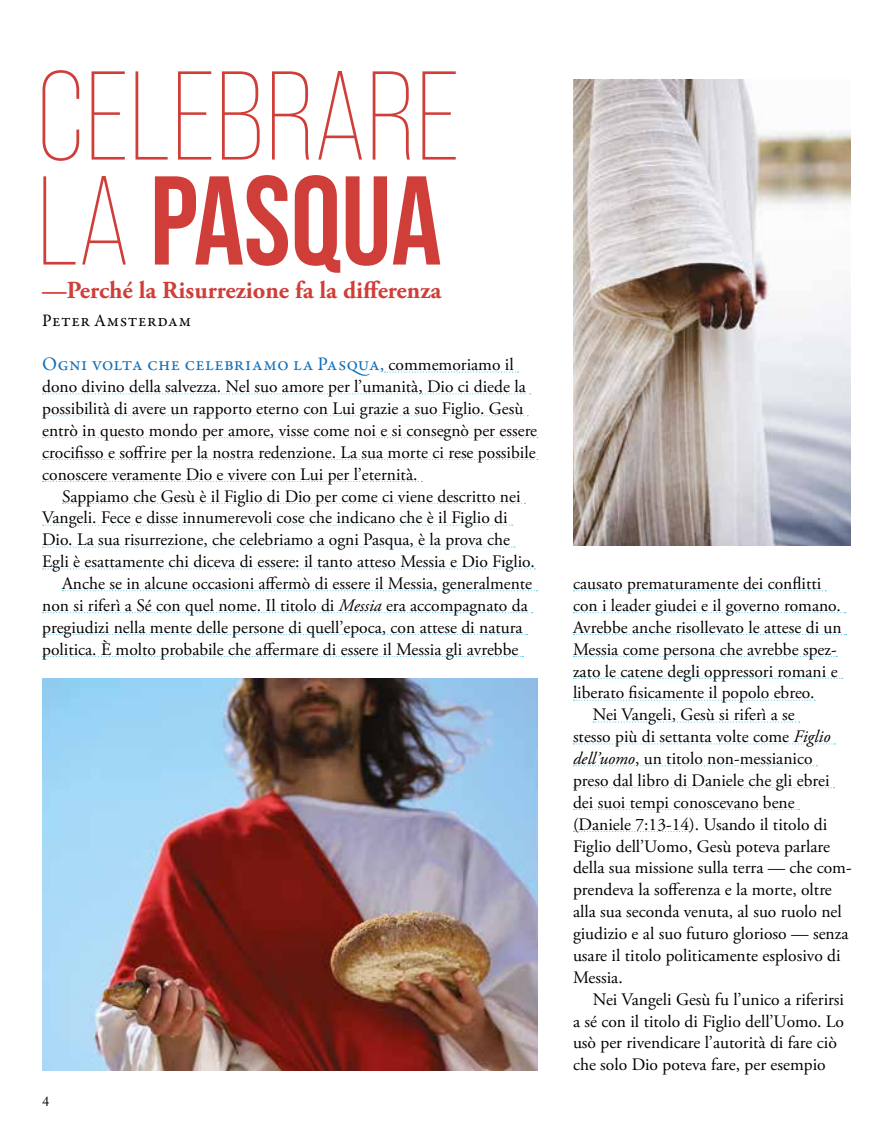
<style>
.page{position:relative;width:893px;height:1141px;background:#fff}
.page>*{position:absolute;margin:0;border:0;box-sizing:border-box;transform-origin:0 0}
.t1{font:300 126px/105px "Bebas Neue Pro";color:#cf3e39}
.t2{font:700 24.5px "Adobe Garamond Pro";color:#cf3e39}
.t3{font:19.25px "Garamond Premr Pro";letter-spacing:.005em;color:#136fb7}
.t4{font:17.5px/21.9px "Adobe Garamond Pro";color:#000}
.t5{font:17.5px "Garamond Premr Pro";letter-spacing:.03em;color:#000}
.t6{font:14px "Adobe Caslon Pro";color:#000}
.s1{font-weight:700}
.s2{font-family:"Adobe Garamond Pro";font-size:17.5px;color:#000}
.s3{font-style:italic}
</style>
<div class="page">
<img style="left:42px;top:678px;width:495px;height:392px">
<img style="left:573px;top:79px;width:278px;height:466px">
<svg style="left:385px;top:372px;width:134px;height:1px"></svg>
<svg style="left:43px;top:393px;width:488px;height:1px"></svg>
<svg style="left:43px;top:415px;width:485px;height:1px"></svg>
<svg style="left:43px;top:437px;width:495px;height:1px"></svg>
<svg style="left:43px;top:459px;width:495px;height:1px"></svg>
<svg style="left:43px;top:481px;width:379px;height:1px"></svg>
<svg style="left:62px;top:503px;width:463px;height:1px"></svg>
<svg style="left:43px;top:525px;width:470px;height:1px"></svg>
<svg style="left:43px;top:547px;width:472px;height:1px"></svg>
<svg style="left:43px;top:568px;width:492px;height:1px"></svg>
<svg style="left:62px;top:590px;width:475px;height:1px"></svg>
<svg style="left:43px;top:612px;width:490px;height:1px"></svg>
<svg style="left:43px;top:634px;width:485px;height:1px"></svg>
<svg style="left:43px;top:656px;width:480px;height:1px"></svg>
<svg style="left:573px;top:590px;width:253px;height:1px"></svg>
<svg style="left:573px;top:612px;width:273px;height:1px"></svg>
<svg style="left:573px;top:634px;width:274px;height:1px"></svg>
<svg style="left:573px;top:656px;width:264px;height:1px"></svg>
<svg style="left:573px;top:678px;width:269px;height:1px"></svg>
<svg style="left:573px;top:700px;width:242px;height:1px"></svg>
<svg style="left:593px;top:722px;width:207px;height:1px"></svg>
<svg style="left:573px;top:743px;width:262px;height:1px"></svg>
<svg style="left:573px;top:765px;width:244px;height:1px"></svg>
<svg style="left:573px;top:787px;width:261px;height:1px"></svg>
<svg style="left:573px;top:809px;width:227px;height:1px"></svg>
<svg style="left:573px;top:831px;width:117px;height:1px"></svg>
<h1 class="t1" style="left:36px;top:64px;width:424px">CELEBRARE<br>LA <span class="s1">PASQUA</span></h1>
<h2 class="t2" style="left:42px;top:276px;width:401px">—Perché la Risurrezione fa la differenza</h2>
<p class="t5" style="left:42px;top:310px;width:151px">Peter Amsterdam</p>
<p class="t3" style="left:42px;top:353px;width:473px">Ogni volta che celebriamo la Pasqua, <span class="s2">commemoriamo il</span></p>
<p class="t4" style="left:42px;top:376px;width:497px">dono divino della salvezza. Nel suo amore per l’umanità, Dio ci diede la possibilità di avere un rapporto eterno con Lui grazie a suo Figlio. Gesù entrò in questo mondo per amore, visse come noi e si consegnò per essere crocifisso e soffrire per la nostra redenzione. La sua morte ci rese possibile conoscere veramente Dio e vivere con Lui per l’eternità.</p>
<p class="t4" style="left:62px;top:486px;width:460px">Sappiamo che Gesù è il Figlio di Dio per come ci viene descritto nei</p>
<p class="t4" style="left:42px;top:508px;width:467px">Vangeli. Fece e disse innumerevoli cose che indicano che è il Figlio di</p>
<p class="t4" style="left:42px;top:529px;width:469px">Dio. La sua risurrezione, che celebriamo a ogni Pasqua, è la prova che</p>
<p class="t4" style="left:42px;top:551px;width:494px">Egli è esattamente chi diceva di essere: il tanto atteso Messia e Dio Figlio.</p>
<p class="t4" style="left:62px;top:573px;width:472px">Anche se in alcune occasioni affermò di essere il Messia, generalmente</p>
<p class="t4" style="left:42px;top:595px;width:487px">non si riferì a Sé con quel nome. Il titolo di <span class="s3">Messia</span> era accompagnato da</p>
<p class="t4" style="left:42px;top:617px;width:482px">pregiudizi nella mente delle persone di quell’epoca, con attese di natura</p>
<p class="t4" style="left:42px;top:639px;width:478px">politica. È molto probabile che affermare di essere il Messia gli avrebbe</p>
<p class="t6" style="left:42px;top:1093px;width:8px">4</p>
<p class="t4" style="left:573px;top:573px;width:250px">causato prematuramente dei conflitti</p>
<p class="t4" style="left:573px;top:595px;width:269px">con i leader giudei e il governo romano.</p>
<p class="t4" style="left:573px;top:617px;width:270px">Avrebbe anche risollevato le attese di un</p>
<p class="t4" style="left:573px;top:639px;width:265px">Messia come persona che avrebbe spez-</p>
<p class="t4" style="left:573px;top:661px;width:266px">zato le catene degli oppressori romani e</p>
<p class="t4" style="left:573px;top:683px;width:243px">liberato fisicamente il popolo ebreo.</p>
<p class="t4" style="left:593px;top:704px;width:204px">Nei Vangeli, Gesù si riferì a se</p>
<p class="t4" style="left:573px;top:726px;width:259px">stesso più di settanta volte come <span class="s3">Figlio</span></p>
<p class="t4" style="left:573px;top:748px;width:241px"><span class="s3">dell’uomo</span>, un titolo non-messianico</p>
<p class="t4" style="left:573px;top:770px;width:258px">preso dal libro di Daniele che gli ebrei</p>
<p class="t4" style="left:573px;top:792px;width:223px">dei suoi tempi conoscevano bene</p>
<p class="t4" style="left:573px;top:814px;width:256px">(Daniele 7:13-14). Usando il titolo di</p>
<p class="t4" style="left:573px;top:836px;width:258px">Figlio dell’Uomo, Gesù poteva parlare</p>
<p class="t4" style="left:573px;top:858px;width:280px">della sua missione sulla terra — che com-</p>
<p class="t4" style="left:573px;top:879px;width:260px">prendeva la sofferenza e la morte, oltre</p>
<p class="t4" style="left:573px;top:901px;width:270px">alla sua seconda venuta, al suo ruolo nel</p>
<p class="t4" style="left:573px;top:923px;width:277px">giudizio e al suo futuro glorioso — senza</p>
<p class="t4" style="left:573px;top:945px;width:269px">usare il titolo politicamente esplosivo di</p>
<p class="t4" style="left:573px;top:967px;width:51px">Messia.</p>
<p class="t4" style="left:593px;top:989px;width:253px">Nei Vangeli Gesù fu l’unico a riferirsi</p>
<p class="t4" style="left:573px;top:1011px;width:273px">a sé con il titolo di Figlio dell’Uomo. Lo</p>
<p class="t4" style="left:573px;top:1033px;width:265px">usò per rivendicare l’autorità di fare ciò</p>
<p class="t4" style="left:573px;top:1054px;width:254px">che solo Dio poteva fare, per esempio</p>
</div>
